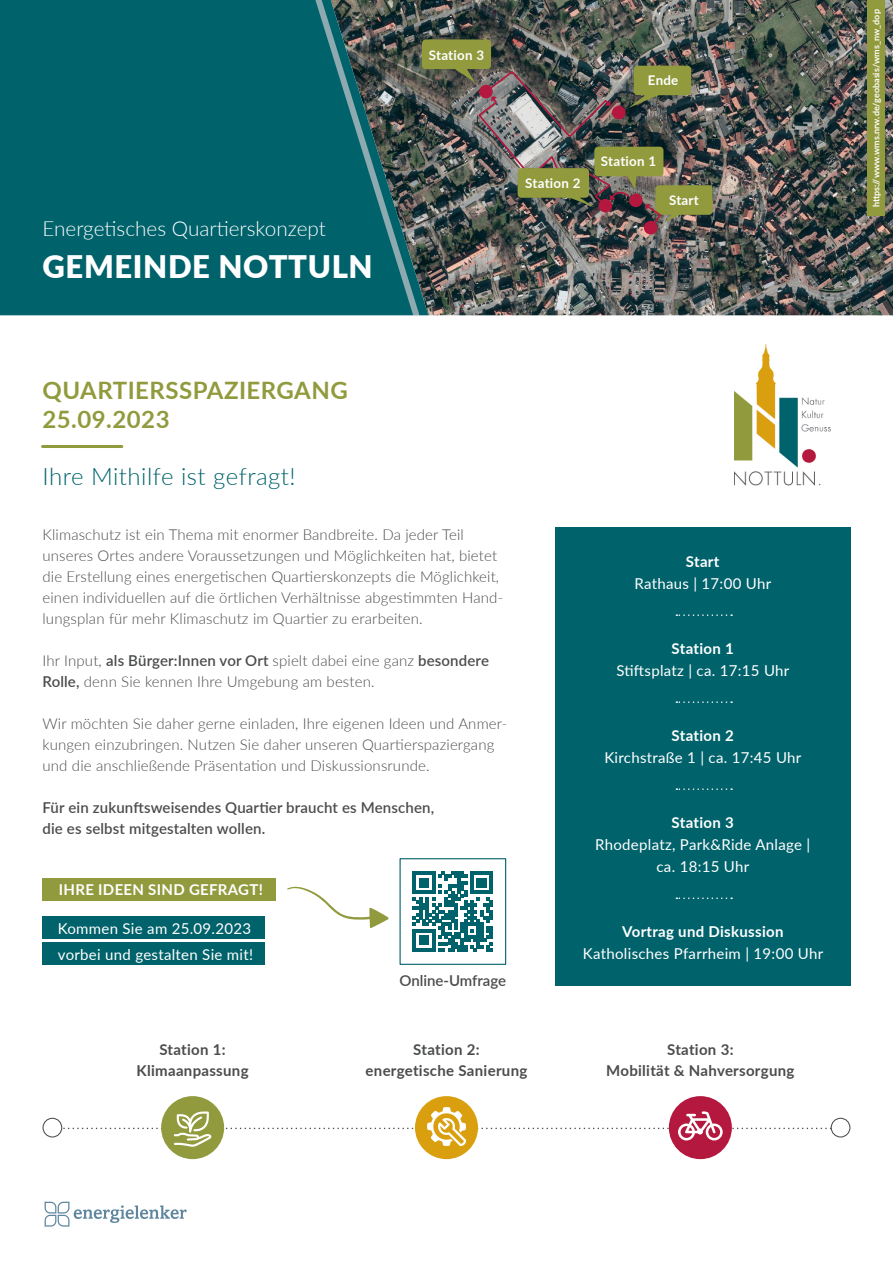
<style>
.page{position:relative;width:893px;height:1263px;background:#fff}
.page>*{position:absolute;margin:0;border:0;box-sizing:border-box;transform-origin:0 0}
.t1{font:900 31.05px "Lato";letter-spacing:.02em;color:#fff}
.t2{font:700 24px/28.8px "Lato";letter-spacing:.02em;color:#919a3c}
.t3{font:300 24px "Lato";letter-spacing:.02em;color:#00626b}
.t4{font:300 20.7px "Lato";color:#fff}
.t5{font:300 15px/21px "Lato";letter-spacing:.01em;color:#4b4c4d}
.t6{font:15px/25.8px "Lato";letter-spacing:.02em;color:#fff}
.t7{font:600 15px/21px "Lato";letter-spacing:.01em;color:#4b4c4d}
.t8{font:700 15px/21px "Lato";letter-spacing:.02em;color:#4b4c4d;text-align:center}
.t9{font:700 15px "Lato";letter-spacing:.02em;color:#fff}
.t10{font:700 13.35px "Lato";letter-spacing:.02em;color:#fff}
.t11{font:700 9px "Lato";color:#fff}
.s1{font-weight:600}
</style>
<div class="page">
<img style="left:712px;top:0;width:181px;height:315px">
<div style="left:0;top:0;width:315px;height:315px;background:#00626b"></div>
<div style="left:161px;top:1096px;width:63px;height:63px;background:#919a3c;border-radius:50%"></div>
<div style="left:43px;top:1118px;width:19px;height:19px;border:1px solid #4b4c4d;border-radius:50%"></div>
<div style="left:831px;top:1118px;width:19px;height:19px;border:1px solid #4b4c4d;border-radius:50%"></div>
<div style="left:415px;top:1096px;width:63px;height:63px;background:#da9f0f;border-radius:50%"></div>
<div style="left:669px;top:1096px;width:63px;height:63px;background:#b5183e;border-radius:50%"></div>
<svg style="left:53px;top:1107px;width:788px;height:40px"></svg>
<div style="left:555px;top:527px;width:295px;height:459px;background:#00626b"></div>
<div style="left:43px;top:878px;width:233px;height:23px;background:#919a3c"></div>
<div style="left:43px;top:917px;width:222px;height:22px;background:#00626b"></div>
<div style="left:43px;top:942px;width:222px;height:23px;background:#00626b"></div>
<svg style="left:413px;top:871px;width:80px;height:80px"></svg>
<div style="left:399px;top:858px;width:107px;height:107px;border:1px solid #00626b"></div>
<svg style="left:676px;top:614px;width:56px;height:2px"></svg>
<svg style="left:676px;top:701px;width:56px;height:2px"></svg>
<svg style="left:676px;top:788px;width:56px;height:2px"></svg>
<svg style="left:676px;top:897px;width:56px;height:2px"></svg>
<svg style="left:45px;top:1202px;width:141px;height:24px"></svg>
<img style="left:735px;top:344px;width:95px;height:142px">
<hr style="left:43px;top:445px;width:79px;height:3px;background:#919a3c">
<svg style="left:287px;top:886px;width:102px;height:42px"></svg>
<div style="left:867px;top:0;width:17px;height:216px;background:#919a3c"></div>
<img style="left:315px;top:0;width:397px;height:316px">
<h3 class="t4" style="left:43px;top:214px;width:285px">Energetisches Quartierskonzept</h3>
<h1 class="t1" style="left:43px;top:244px;width:332px">GEMEINDE NOTTULN</h1>
<p class="t10" style="left:429px;top:45px;width:57px">Station 3</p>
<p class="t10" style="left:648px;top:70px;width:32px">Ende</p>
<p class="t10" style="left:525px;top:173px;width:57px">Station 2</p>
<p class="t10" style="left:601px;top:151px;width:57px">Station 1</p>
<p class="t10" style="left:669px;top:191px;width:31px">Start</p>
<h2 class="t2" style="left:43px;top:375px;width:307px">QUARTIERSSPAZIERGANG<br>25.09.2023</h2>
<h2 class="t3" style="left:43px;top:460px;width:255px">Ihre Mithilfe ist gefragt!</h2>
<p class="t5" style="left:43px;top:524px;width:462px">Klimaschutz ist ein Thema mit enormer Bandbreite. Da jeder Teil unseres Ortes andere Voraussetzungen und Möglichkeiten hat, bietet die Erstellung eines energetischen Quartierskonzepts die Möglichkeit, einen individuellen auf die örtlichen Verhältnisse abgestimmten Hand&shy;lungsplan für mehr Klimaschutz im Quartier zu erarbeiten.</p>
<p class="t5" style="left:43px;top:650px;width:448px">Ihr Input, <span class="s1">als Bürger:Innen vor Ort</span> spielt dabei eine ganz <span class="s1">besondere<br>Rolle,</span> denn Sie kennen Ihre Umgebung am besten.</p>
<p class="t5" style="left:43px;top:713px;width:466px">Wir möchten Sie daher gerne einladen, Ihre eigenen Ideen und Anmer&shy;kungen einzubringen. Nutzen Sie daher unseren Quartierspaziergang und die anschließende Präsentation und Diskussionsrunde.</p>
<p class="t7" style="left:43px;top:796px;width:393px">Für ein zukunftsweisendes Quartier braucht es Menschen, die es selbst mitgestalten wollen.</p>
<p class="t9" style="left:59px;top:879px;width:206px">IHRE IDEEN SIND GEFRAGT!</p>
<p class="t6" style="left:58px;top:915px;width:197px">Kommen Sie am 25.09.2023 vorbei und gestalten Sie mit!</p>
<p class="t7" style="left:399px;top:969px;width:108px">Online-Umfrage</p>
<p class="t9" style="left:686px;top:550px;width:35px">Start</p>
<p class="t6" style="left:634px;top:570px;width:138px">Rathaus | 17:00 Uhr</p>
<p class="t9" style="left:672px;top:637px;width:64px">Station 1</p>
<p class="t6" style="left:616px;top:657px;width:174px">Stiftsplatz | ca. 17:15 Uhr</p>
<p class="t9" style="left:672px;top:724px;width:64px">Station 2</p>
<p class="t6" style="left:604px;top:744px;width:198px">Kirchstraße 1 | ca. 17:45 Uhr</p>
<p class="t9" style="left:672px;top:811px;width:64px">Station 3</p>
<p class="t6" style="left:595px;top:833px;width:217px;line-height:22px;text-align:center">Rhodeplatz, Park&amp;Ride Anlage | ca. 18:15 Uhr</p>
<p class="t9" style="left:622px;top:920px;width:163px">Vortrag und Diskussion</p>
<p class="t6" style="left:583px;top:940px;width:242px">Katholisches Pfarrheim | 19:00 Uhr</p>
<p class="t8" style="left:137px;top:1039px;width:114px">Station 1:<br>Klimaanpassung</p>
<p class="t8" style="left:366px;top:1039px;width:163px">Station 2:<br>energetische Sanierung</p>
<p class="t8" style="left:606px;top:1039px;width:190px">Station 3:<br>Mobilität &amp; Nahversorgung</p>
<p class="t11" style="left:870px;top:207px;width:200px;rotate:-90deg">https://www.wms.nrw.de/geobasis/wms_nw_dop</p>
</div>
